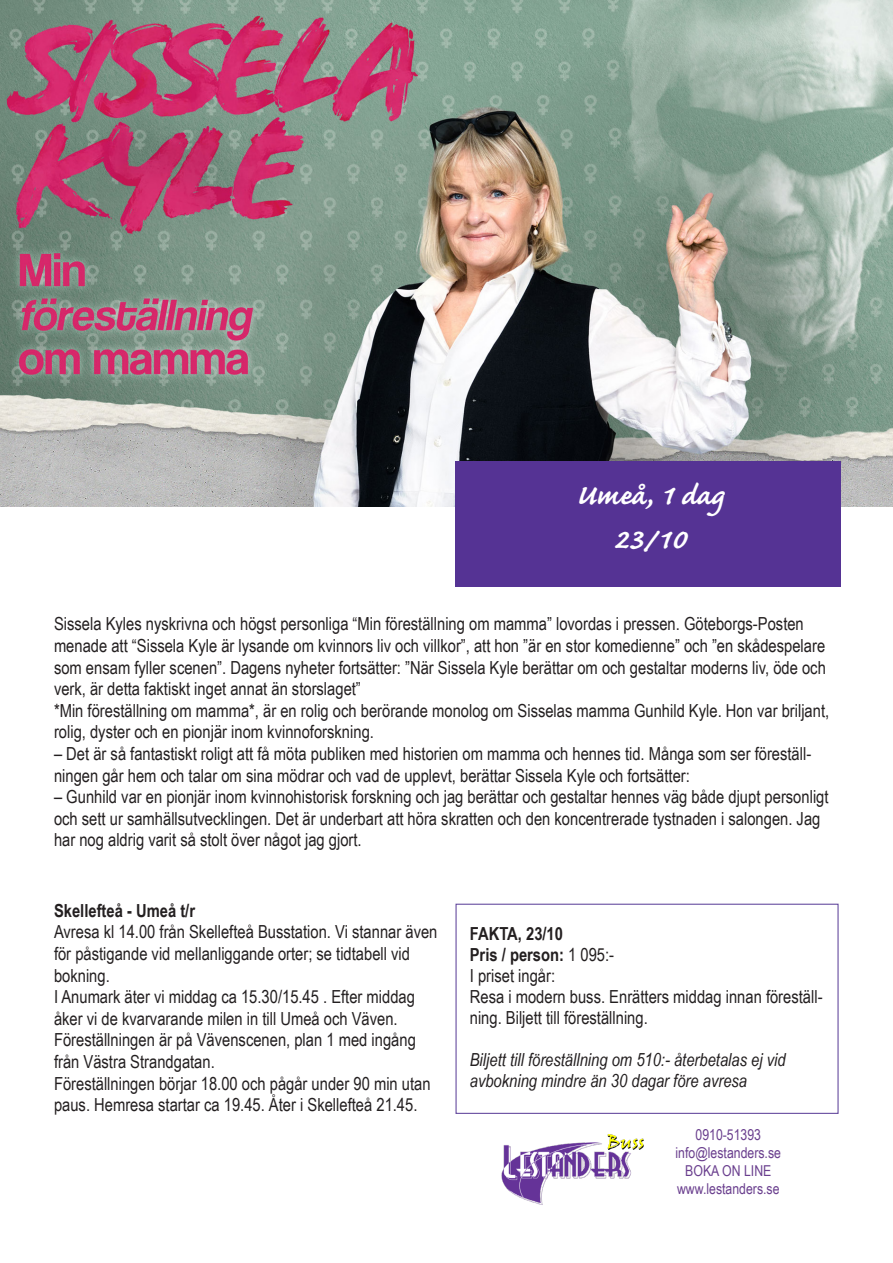
<style>
.page{position:relative;width:893px;height:1263px;background:#fff}
.page>*{position:absolute;margin:0;border:0;box-sizing:border-box;transform-origin:0 0}
.t1{font:700 36px "Caflisch Script Pro";color:#fff}
.t2{font:18px/21.6px "Arial Narrow";color:#231f20}
.t3{font:italic 18px/21px "Arial Narrow";color:#231f20}
.t4{font:700 18px/21px "Arial Narrow";color:#231f20}
.t5{font:15px "Arial Narrow";color:#6a3f8e}
.s1{font-weight:400}
</style>
<div class="page">
<img style="left:0;top:0;width:893px;height:506px">
<div style="left:455px;top:462px;width:386px;height:125px;background:#553394"></div>
<img style="left:501px;top:1134px;width:143px;height:71px">
<div style="left:455px;top:904px;width:384px;height:210px;border:1px solid #684ea0"></div>
<p class="t1" style="left:576px;top:477px;width:149px">Umeå, 1 dag</p>
<p class="t1" style="left:614px;top:520px;width:74px">23/10</p>
<p class="t2" style="left:54px;top:613px;width:773px">Sissela Kyles nyskrivna och högst personliga “Min föreställning om mamma” lovordas i pressen. Göteborgs-Posten menade att “Sissela Kyle är lysande om kvinnors liv och villkor”, att hon ”är en stor komedienne” och ”en skådespelare som ensam fyller scenen”. Dagens nyheter fortsätter: ”När Sissela Kyle berättar om och gestaltar moderns liv, öde och verk, är detta faktiskt inget annat än storslaget”</p>
<p class="t2" style="left:54px;top:699px;width:777px">*Min föreställning om mamma*, är en rolig och berörande monolog om Sisselas mamma Gunhild Kyle. Hon var briljant, rolig, dyster och en pionjär inom kvinnoforskning.</p>
<p class="t2" style="left:54px;top:742px;width:759px">– Det är så fantastiskt roligt att få möta publiken med historien om mamma och hennes tid. Många som ser föreställ&shy;ningen går hem och talar om sina mödrar och vad de upplevt, berättar Sissela Kyle och fortsätter:</p>
<p class="t2" style="left:54px;top:785px;width:776px">– Gunhild var en pionjär inom kvinnohistorisk forskning och jag berättar och gestaltar hennes väg både djupt personligt och sett ur samhällsutvecklingen. Det är underbart att höra skratten och den koncentrerade tystnaden i salongen. Jag har nog aldrig varit så stolt över något jag gjort.</p>
<p class="t4" style="left:54px;top:899px;width:143px">Skellefteå - Umeå t/r</p>
<p class="t2" style="left:54px;top:920px;width:385px">Avresa kl 14.00 från Skellefteå Busstation. Vi stannar även för påstigande vid mellanliggande orter; se tidtabell vid bokning.<br>I Anumark äter vi middag ca 15.30/15.45 . Efter middag åker vi de kvarvarande milen in till Umeå och Väven.</p>
<p class="t2" style="left:54px;top:1028px;width:378px">Föreställningen är på Vävenscenen, plan 1 med ingång från Västra Strandgatan.<br>Föreställningen börjar 18.00 och pågår under 90 min utan paus. Hemresa startar ca 19.45. Åter i Skellefteå 21.45.</p>
<p class="t4" style="left:470px;top:922px;width:146px">FAKTA, 23/10<br>Pris / person: <span class="s1">1 095:-</span></p>
<p class="t2" style="left:470px;top:964px;width:87px">I priset ingår:</p>
<p class="t2" style="left:470px;top:986px;width:354px;line-height:21px">Resa i modern buss. Enrätters middag innan föreställ&shy;ning. Biljett till föreställning.</p>
<p class="t3" style="left:470px;top:1049px;width:317px">Biljett till föreställning om 510:- återbetalas ej vid avbokning mindre än 30 dagar före avresa</p>
<p class="t5" style="left:695px;top:1124px;width:67px">0910-51393</p>
<p class="t5" style="left:676px;top:1142px;width:107px">info@lestanders.se</p>
<p class="t5" style="left:685px;top:1160px;width:88px">BOKA ON LINE</p>
<p class="t5" style="left:677px;top:1178px;width:104px">www.lestanders.se</p>
</div>
